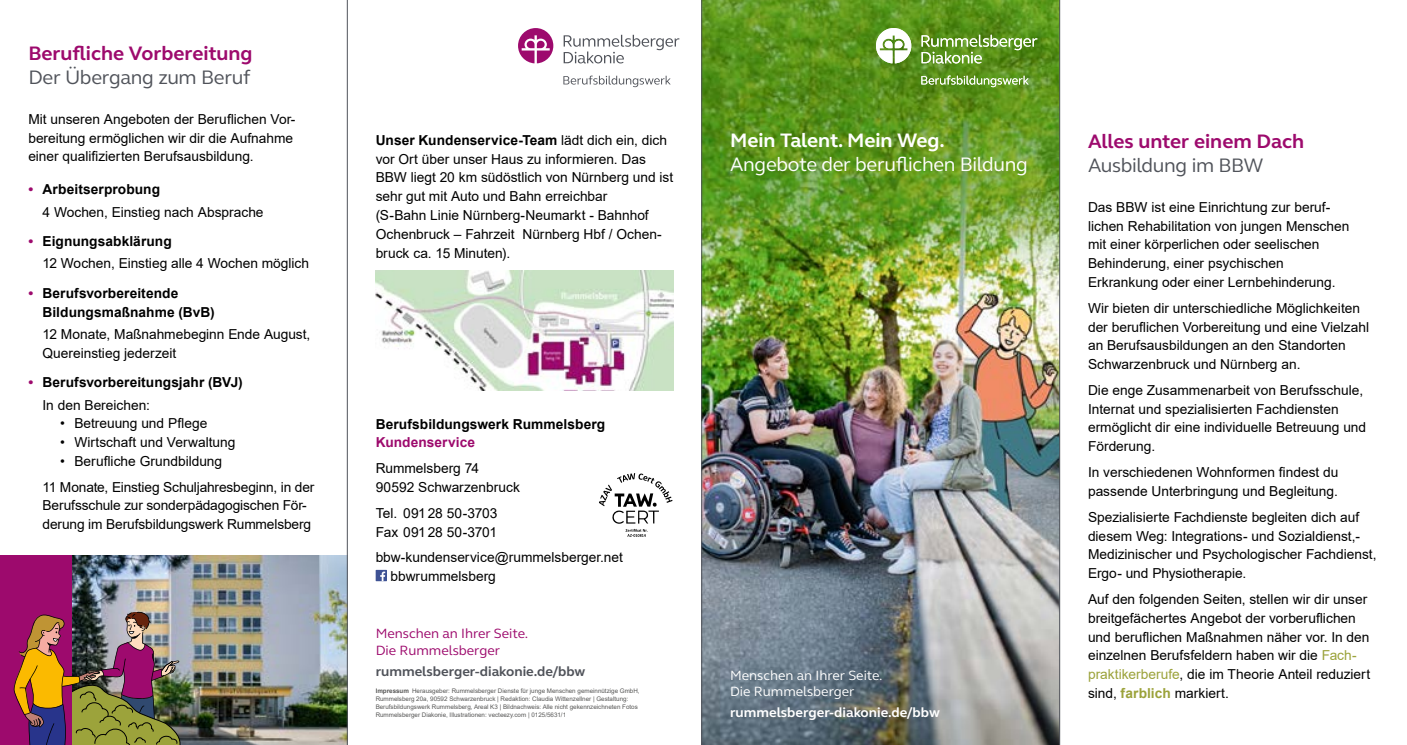
<style>
.page{position:relative;width:1407px;height:745px;background:#fff}
.page>*{position:absolute;margin:0;border:0;box-sizing:border-box;transform-origin:0 0}
.t1{font:700 20px "FS Elliot";color:#9d0a6d}
.t2{font:20px "FS Elliot";letter-spacing:-.02em;color:#50535a}
.t3{font:20px "FS Elliot";letter-spacing:-.015em;color:#fff}
.t4{font:700 20px "FS Elliot";color:#fff}
.t5{font:13.75px/18.8px "Arial";color:#000}
.t6{font:700 13.75px/18.8px "Arial";letter-spacing:.005em;color:#000}
.t7{font:13.75px/16.2px "FS Elliot";color:#fff}
.t8{font:13.75px/16.2px "FS Elliot";color:#9d0a6d}
.t9{font:700 13.75px "FS Elliot";color:#fff}
.t10{font:700 13.75px "FS Elliot";color:#50535a}
.t11{font:700 13.75px "Arial";letter-spacing:.005em;color:#9d0a6d}
.t12{font:6.25px/8.1px "Arial";color:#575756}
.s1{font-weight:700;color:#9d0a6d}
.s2{font-weight:700}
.s3{color:#9d0a6d}
.s4{font-weight:400}
.s5{color:#9ba23a}
.s6{font-weight:700;color:#9ba23a}
</style>
<div class="page">
<img style="left:702px;top:0;width:357px;height:744px">
<img style="left:72px;top:555px;width:275px;height:189px">
<svg style="left:563px;top:75px;width:108px;height:12px"></svg>
<svg style="left:564px;top:35px;width:115px;height:28px"></svg>
<svg style="left:518px;top:28px;width:35px;height:35px"></svg>
<div style="left:376px;top:569px;width:11px;height:12px;background:#3e5294"></div>
<svg style="left:380px;top:571px;width:5px;height:10px"></svg>
<svg style="left:599px;top:473px;width:73px;height:63px"></svg>
<img style="left:376px;top:270px;width:297px;height:120px">
<div style="left:0;top:555px;width:72px;height:189px;background:#9d0a6d"></div>
<img style="left:14px;top:610px;width:170px;height:134px">
<div style="left:67px;top:689px;width:5px;height:55px;background:#9d0a6d"></div>
<svg style="left:921px;top:75px;width:107px;height:12px"></svg>
<svg style="left:921px;top:35px;width:116px;height:28px"></svg>
<svg style="left:876px;top:28px;width:35px;height:35px"></svg>
<hr style="left:701px;top:0;width:1px;height:744px;background:#50535a">
<hr style="left:1059px;top:0;width:1px;height:744px;background:#50535a">
<hr style="left:347px;top:0;width:1px;height:744px;background:#50535a">
<h1 class="t1" style="left:28px;top:40px;width:226px">Berufliche Vorbereitung</h1>
<h1 class="t2" style="left:28px;top:64px;width:224px">Der Übergang zum Beruf</h1>
<p class="t5" style="left:28px;top:109px;width:269px">Mit unseren Angeboten der Beruflichen Vor&shy;bereitung ermöglichen wir dir die Aufnahme einer qualifizierten Berufsausbildung.</p>
<p class="t5" style="left:43px;top:178px;width:223px;line-height:22.2px;text-indent:-14px"><span class="s1">•</span> <span class="s2">Arbeitserprobung<br></span>4 Wochen, Einstieg nach Absprache</p>
<p class="t5" style="left:43px;top:230px;width:268px;line-height:22.2px;text-indent:-14px"><span class="s1">•</span> <span class="s2">Eignungsabklärung<br></span>12 Wochen, Einstieg alle 4 Wochen möglich</p>
<p class="t6" style="left:43px;top:283px;width:174px;text-indent:-14px"><span class="s3">•</span> Berufsvorbereitende<br>Bildungsmaßnahme (BvB)</p>
<p class="t5" style="left:43px;top:324px;width:269px">12 Monate, Maßnahmebeginn Ende August,<br>Quereinstieg jederzeit</p>
<p class="t6" style="left:43px;top:371px;width:202px;line-height:22.2px;text-indent:-14px"><span class="s3">•</span> Berufsvorbereitungsjahr (BVJ)<br><span class="s4">In den Bereichen:</span></p>
<p class="t5" style="left:60px;top:413px;width:149px">• Betreuung und Pflege</p>
<p class="t5" style="left:60px;top:432px;width:177px">• Wirtschaft und Verwaltung</p>
<p class="t5" style="left:43px;top:447px;width:273px;line-height:25.9px;text-indent:18px">• Berufliche Grundbildung<br>11 Monate, Einstieg Schuljahresbeginn, in der</p>
<p class="t5" style="left:43px;top:496px;width:270px">Berufsschule zur sonderpädagogischen För&shy;derung im Berufsbildungswerk Rummelsberg</p>
<p class="t5" style="left:376px;top:130px;width:299px"><span class="s2">Unser Kundenservice-Team</span> lädt dich ein, dich vor Ort über unser Haus zu informieren. Das BBW liegt 20 km südöstlich von Nürnberg und ist sehr gut mit Auto und Bahn erreichbar<br>(S-Bahn Linie Nürnberg-Neumarkt - Bahnhof Ochenbruck – Fahrzeit Nürnberg Hbf / Ochen&shy;bruck ca. 15 Minuten).</p>
<h1 class="t4" style="left:730px;top:127px;width:216px">Mein Talent. Mein Weg.</h1>
<h1 class="t3" style="left:730px;top:150px;width:299px">Angebote der beruflichen Bildung</h1>
<p class="t6" style="left:376px;top:414px;width:231px">Berufsbildungswerk Rummelsberg</p>
<p class="t11" style="left:376px;top:432px;width:101px">Kundenservice</p>
<p class="t5" style="left:376px;top:458px;width:146px">Rummelsberg 74<br>90592 Schwarzenbruck</p>
<p class="t5" style="left:376px;top:503px;width:123px">Tel. 09128 50-3703<br>Fax 09128 50-3701</p>
<p class="t5" style="left:390px;top:547px;width:234px;text-indent:-15px">bbw-kundenservice@rummelsberger.net bbwrummelsberg</p>
<p class="t8" style="left:376px;top:624px;width:154px">Menschen an Ihrer Seite.<br>Die Rummelsberger</p>
<p class="t10" style="left:376px;top:661px;width:211px">rummelsberger-diakonie.de/bbw</p>
<p class="t12" style="left:376px;top:686px;width:265px"><span class="s2">Impressum</span> Herausgeber: Rummelsberger Dienste für junge Menschen gemeinnützige GmbH, Rummelsberg 20a, 90592 Schwarzenbruck | Redaktion: Claudia Wittenzellner | Gestaltung:<br>Berufsbildungswerk Rummelsberg, Areal K3 | Bildnachweis: Alle nicht gekennzeichneten Fotos Rummelsberger Diakonie, Illustrationen: vecteezy.com | 0125/5631/1</p>
<p class="t7" style="left:730px;top:666px;width:154px">Menschen an Ihrer Seite.<br>Die Rummelsberger</p>
<p class="t9" style="left:730px;top:703px;width:211px">rummelsberger-diakonie.de/bbw</p>
<h1 class="t1" style="left:1088px;top:128px;width:218px">Alles unter einem Dach</h1>
<h1 class="t2" style="left:1088px;top:151px;width:177px">Ausbildung im BBW</h1>
<p class="t5" style="left:1088px;top:197px;width:263px">Das BBW ist eine Einrichtung zur beruf&shy;lichen Rehabilitation von jungen Menschen mit einer körperlichen oder seelischen Behinderung, einer psychischen Erkrankung oder einer Lernbehinderung.</p>
<p class="t5" style="left:1088px;top:298px;width:283px">Wir bieten dir unterschiedliche Möglichkeiten der beruflichen Vorbereitung und eine Vielzahl an Berufsausbildungen an den Standorten Schwarzenbruck und Nürnberg an.</p>
<p class="t5" style="left:1088px;top:380px;width:280px">Die enge Zusammenarbeit von Berufsschule, Internat und spezialisierten Fachdiensten ermöglicht dir eine individuelle Betreuung und Förderung.</p>
<p class="t5" style="left:1088px;top:462px;width:252px">In verschiedenen Wohnformen findest du passende Unterbringung und Begleitung.</p>
<p class="t5" style="left:1088px;top:507px;width:290px">Spezialisierte Fachdienste begleiten dich auf diesem Weg: Integrations- und Sozialdienst,- Medizinischer und Psychologischer Fachdienst, Ergo- und Physiotherapie.</p>
<p class="t5" style="left:1088px;top:589px;width:284px">Auf den folgenden Seiten, stellen wir dir unser breitgefächertes Angebot der vorberuflichen und beruflichen Maßnahmen näher vor. In den einzelnen Berufsfeldern haben wir die <span class="s5">Fach&shy;praktikerberufe</span>, die im Theorie Anteil reduziert sind, <span class="s6">farblich</span> markiert.</p>
</div>
